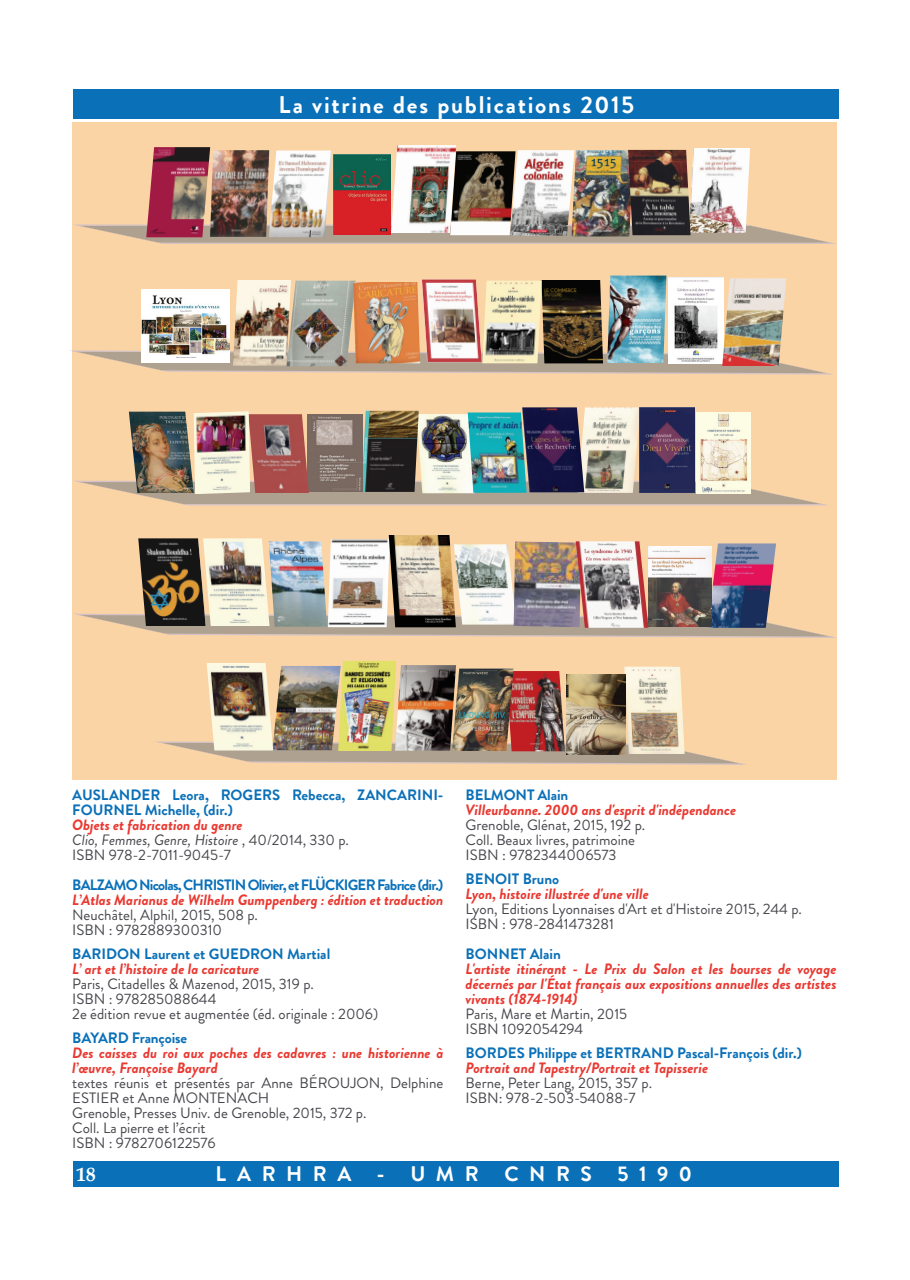
<style>
.page{position:relative;width:910px;height:1280px;background:#fff}
.page>*{position:absolute;margin:0;border:0;box-sizing:border-box;transform-origin:0 0}
.t1{font:700 24px "Brandon Grotesque";letter-spacing:.075em;color:#fff}
.t2{font:700 21px "Brandon Grotesque";letter-spacing:.5em;color:#fff}
.t3{font:700 19.5px "Book Antiqua";color:#fff}
.t4{font:15px/15px "Brandon Grotesque";color:#46474c}
.t5{font:italic 700 15px/15px "Brandon Grotesque";color:#e93830}
.t6{font:700 15px/15px "Brandon Grotesque";color:#0a70b8}
.t7{font:700 15px "Brandon Grotesque";letter-spacing:-.05em;color:#0a70b8}
.s1{font-weight:700;font-style:italic;color:#e93830}
.s2{font-style:italic}
</style>
<div class="page">
<div style="left:73px;top:1161px;width:766px;height:25px;background:#0a70b8"></div>
<div style="left:74px;top:89px;width:765px;height:30px;background:#0a70b8"></div>
<div style="left:72px;top:123px;width:764px;height:657px;background:#fbd4a5"></div>
<svg style="left:75px;top:481px;width:753px;height:25px"></svg>
<img style="left:417px;top:414px;width:51px;height:79px">
<img style="left:468px;top:412px;width:59px;height:81px">
<img style="left:362px;top:411px;width:57px;height:81px">
<img style="left:250px;top:414px;width:112px;height:79px">
<svg style="left:74px;top:224px;width:763px;height:21px"></svg>
<svg style="left:74px;top:613px;width:763px;height:25px"></svg>
<img style="left:456px;top:544px;width:58px;height:81px">
<img style="left:138px;top:538px;width:65px;height:88px">
<img style="left:269px;top:541px;width:58px;height:86px">
<img style="left:708px;top:543px;width:68px;height:85px">
<img style="left:146px;top:147px;width:64px;height:90px">
<img style="left:514px;top:541px;width:62px;height:86px">
<img style="left:450px;top:151px;width:60px;height:84px">
<img style="left:210px;top:150px;width:122px;height:87px">
<img style="left:510px;top:150px;width:61px;height:86px">
<img style="left:571px;top:150px;width:63px;height:86px">
<img style="left:691px;top:148px;width:59px;height:85px">
<img style="left:577px;top:407px;width:118px;height:86px">
<img style="left:391px;top:145px;width:65px;height:88px">
<img style="left:328px;top:539px;width:61px;height:88px">
<img style="left:628px;top:150px;width:63px;height:85px">
<img style="left:522px;top:407px;width:62px;height:85px">
<img style="left:389px;top:535px;width:67px;height:92px">
<img style="left:576px;top:541px;width:72px;height:87px">
<img style="left:203px;top:538px;width:67px;height:88px">
<img style="left:129px;top:411px;width:121px;height:83px">
<img style="left:696px;top:412px;width:55px;height:81px">
<img style="left:333px;top:154px;width:58px;height:81px">
<img style="left:649px;top:546px;width:63px;height:80px">
<svg style="left:155px;top:741px;width:591px;height:24px"></svg>
<img style="left:624px;top:667px;width:61px;height:87px">
<img style="left:566px;top:675px;width:60px;height:79px">
<img style="left:514px;top:671px;width:51px;height:80px">
<img style="left:456px;top:668px;width:58px;height:83px">
<img style="left:396px;top:665px;width:60px;height:86px">
<img style="left:338px;top:661px;width:58px;height:90px">
<img style="left:273px;top:666px;width:68px;height:84px">
<img style="left:207px;top:663px;width:66px;height:87px">
<svg style="left:70px;top:350px;width:767px;height:25px"></svg>
<img style="left:142px;top:289px;width:87px;height:74px">
<img style="left:233px;top:280px;width:58px;height:86px">
<img style="left:287px;top:281px;width:69px;height:85px">
<img style="left:353px;top:282px;width:67px;height:81px">
<img style="left:420px;top:279px;width:62px;height:84px">
<img style="left:482px;top:280px;width:121px;height:83px">
<img style="left:607px;top:276px;width:59px;height:87px">
<img style="left:668px;top:278px;width:54px;height:85px">
<img style="left:722px;top:278px;width:64px;height:88px">
<h1 class="t1" style="left:278px;top:88px;width:357px">La vitrine des publications 2015</h1>
<p class="t6" style="left:72px;top:788px;width:373px">AUSLANDER Leora, ROGERS Rebecca, ZANCARINI-<br>FOURNEL Michelle, (dir.)</p>
<p class="t4" style="left:72px;top:818px;width:278px"><span class="s1">Objets et fabrication du genre<br></span><span class="s2">Clio, Femmes, Genre, Histoire</span> , 40/2014, 330 p.<br>ISBN 978-2-7011-9045-7</p>
<p class="t7" style="left:72px;top:874px;width:373px">BALZAMO Nicolas, CHRISTIN Olivier, et FLÜCKIGER Fabrice (dir.)</p>
<p class="t5" style="left:72px;top:893px;width:373px">L’Atlas Marianus de Wilhelm Gumppenberg : édition et traduction</p>
<p class="t4" style="left:72px;top:908px;width:187px">Neuchâtel, Alphil, 2015, 508 p.<br>ISBN : 9782889300310</p>
<p class="t6" style="left:72px;top:947px;width:260px">BARIDON Laurent et GUEDRON Martial</p>
<p class="t5" style="left:72px;top:962px;width:189px">L’ art et l’histoire de la caricature</p>
<p class="t4" style="left:72px;top:977px;width:307px">Paris, Citadelles &amp; Mazenod, 2015, 319 p.<br>ISBN : 978285088644<br>2e édition revue et augmentée (éd. originale : 2006)</p>
<p class="t6" style="left:72px;top:1031px;width:116px">BAYARD Françoise</p>
<p class="t5" style="left:72px;top:1046px;width:373px">Des caisses du roi aux poches des cadavres : une historienne à l’œuvre, Françoise Bayard</p>
<p class="t4" style="left:72px;top:1076px;width:373px">textes réunis et présentés par Anne BÉROUJON, Delphine ESTIER et Anne MONTENACH<br>Grenoble, Presses Univ. de Grenoble, 2015, 372 p.<br>Coll. La pierre et l’écrit<br>ISBN : 9782706122576</p>
<p class="t6" style="left:466px;top:788px;width:104px">BELMONT Alain</p>
<p class="t5" style="left:466px;top:803px;width:272px">Villeurbanne. 2000 ans d'esprit d'indépendance</p>
<p class="t4" style="left:466px;top:818px;width:181px">Grenoble, Glénat, 2015, 192 p.<br>Coll. Beaux livres, patrimoine<br>ISBN : 9782344006573</p>
<p class="t6" style="left:466px;top:872px;width:95px">BENOIT Bruno</p>
<p class="t5" style="left:466px;top:887px;width:185px">Lyon, histoire illustrée d'une ville</p>
<p class="t4" style="left:466px;top:902px;width:338px">Lyon, Editions Lyonnaises d'Art et d'Histoire 2015, 244 p.<br>ISBN : 978-2841473281</p>
<p class="t6" style="left:466px;top:947px;width:97px">BONNET Alain</p>
<p class="t5" style="left:466px;top:962px;width:372px;text-align:justify">L'artiste itinérant - Le Prix du Salon et les bourses de voyage décernés par l'État français aux expositions annuelles des artistes vivants (1874-1914)</p>
<p class="t4" style="left:466px;top:1007px;width:163px">Paris, Mare et Martin, 2015<br>ISBN 1092054294</p>
<p class="t6" style="left:466px;top:1046px;width:338px">BORDES Philippe et BERTRAND Pascal-François (dir.)</p>
<p class="t5" style="left:466px;top:1061px;width:244px">Portrait and Tapestry/Portrait et Tapisserie</p>
<p class="t4" style="left:466px;top:1076px;width:188px">Berne, Peter Lang, 2015, 357 p.<br>ISBN: 978-2-503-54088-7</p>
<h3 class="t3" style="left:76px;top:1161px;width:21px">18</h3>
<h2 class="t2" style="left:216px;top:1159px;width:478px">LARHRA - UMR CNRS 5190</h2>
</div>
